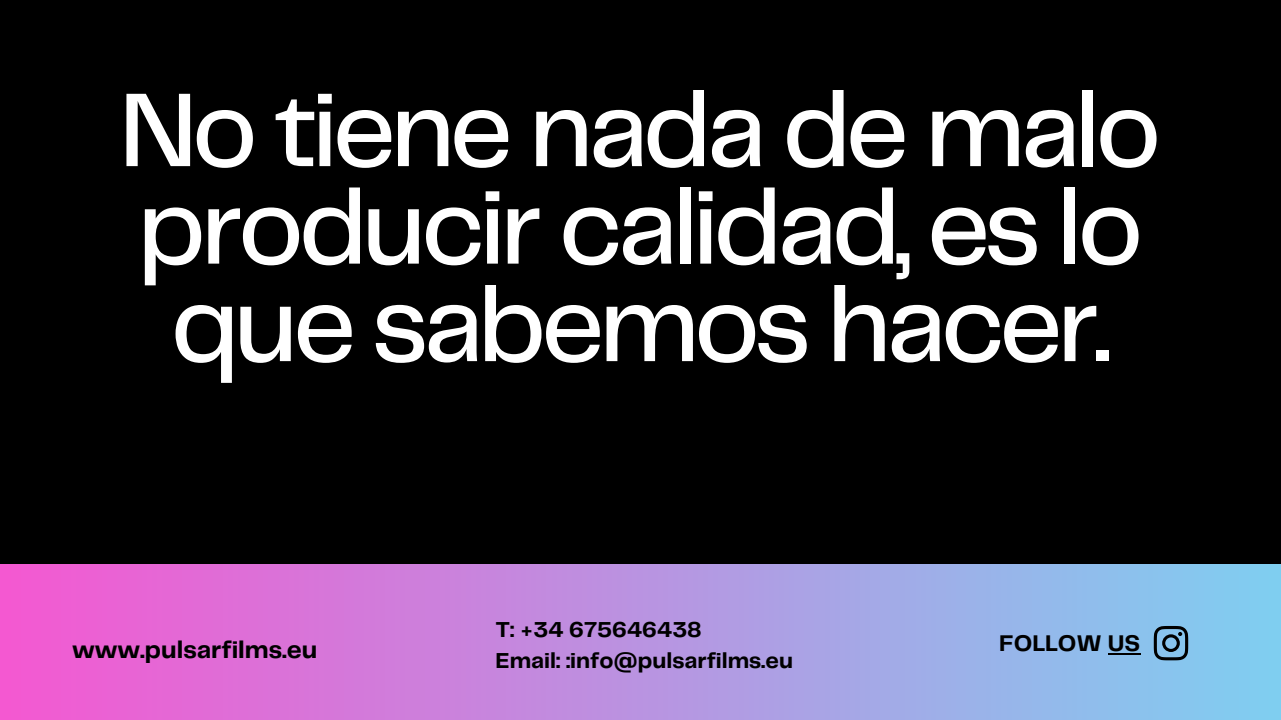
<style>
.page{position:relative;width:1281px;height:720px;background:#000}
.page>*{position:absolute;margin:0;border:0;box-sizing:border-box;transform-origin:0 0}
.t1{font:500 108.75px/97.5px "Telegraf";letter-spacing:-.05em;color:#fff;text-align:center}
.t2{font:700 25px "Telegraf";color:#000}
.t3{font:700 23.62px "Telegraf";color:#000}
.t4{font:700 22.5px/31px "Telegraf";color:#000}
</style>
<div class="page">
<div style="left:0;top:564px;width:1281px;height:156px;background:linear-gradient(to right,#f458d1,#7ecef0)"></div>
<svg style="left:1153px;top:626px;width:35px;height:34px"></svg>
<hr style="left:1108px;top:653px;width:32px;height:2px;background:#000">
<p class="t1" style="left:119px;top:87px;width:1043px">No tiene nada de malo producir calidad, es lo que sabemos hacer.</p>
<p class="t2" style="left:72px;top:639px;width:247px">www.pulsarfilms.eu</p>
<p class="t4" style="left:495px;top:615px;width:299px">T: +34 675646438<br>Email: :info@pulsarfilms.eu</p>
<p class="t3" style="left:999px;top:634px;width:143px">FOLLOW US</p>
</div>
